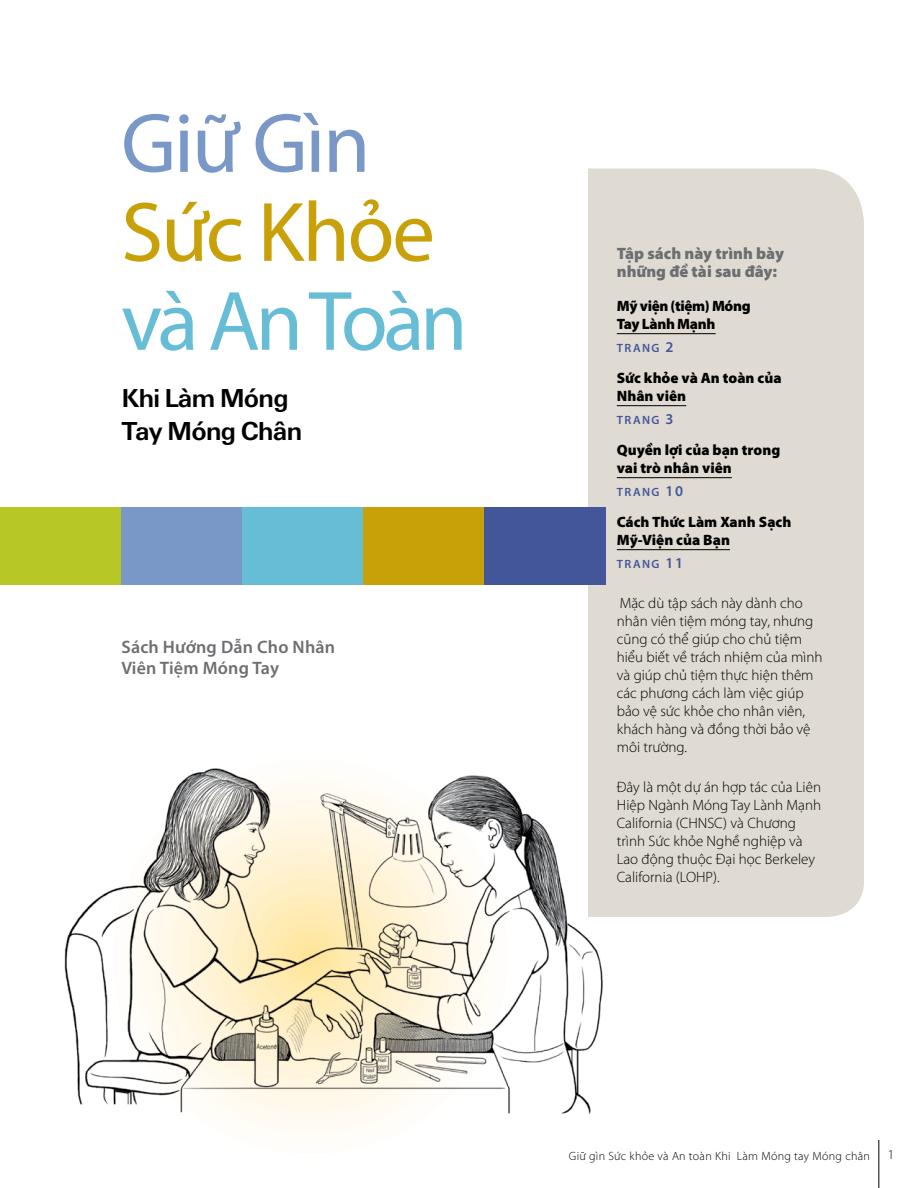
<style>
.page{position:relative;width:918px;height:1188px;background:#fff}
.page>*{position:absolute;margin:0;border:0;box-sizing:border-box;transform-origin:0 0}
.t1{font:85.2px "Myriad Pro";letter-spacing:-.055em;color:#68bdd6}
.t2{font:85.2px "Myriad Pro";letter-spacing:-.025em;color:#c8a008}
.t3{font:85.2px "Myriad Pro";letter-spacing:-.025em;color:#7997c7}
.t4{font:27px/33px "U65";letter-spacing:-.025em;color:#000}
.t5{font:600 18px/21px "Myriad Pro";letter-spacing:.01em;color:#6d6e71}
.t6{font:900 16.5px/18px "Myriad Pro";color:#6d6e71}
.t7{font:300 15px/18px "Myriad Pro";color:#000}
.t8{font:900 15px/18px "Myriad Pro";color:#000}
.t9{font:900 15px/18px "Myriad Pro";letter-spacing:-.025em;color:#000}
.t10{font:300 13.5px "Myriad Pro";color:#000}
.t11{font:300 12px "Myriad Pro";letter-spacing:.025em;color:#000}
.t12{font:600 12px "Myriad Pro";letter-spacing:.12em;color:#44569a}
.s1{font-size:15px}
</style>
<div class="page">
<img style="left:64px;top:768px;width:539px;height:346px">
<div style="left:588px;top:168px;width:276px;height:749px;background:#dfdbd2"></div>
<hr style="left:617px;top:333px;width:99px;height:1px;background:#000">
<hr style="left:617px;top:405px;width:69px;height:1px;background:#000">
<hr style="left:617px;top:477px;width:115px;height:1px;background:#000">
<hr style="left:617px;top:549px;width:113px;height:1px;background:#000">
<hr style="left:879px;top:1140px;width:1px;height:48px;background:#000">
<svg style="left:101px;top:748px;width:417px;height:416px"></svg>
<div style="left:0;top:508px;width:121px;height:77px;background:#b7c726"></div>
<div style="left:121px;top:508px;width:121px;height:77px;background:#7997c7"></div>
<div style="left:242px;top:508px;width:122px;height:77px;background:#68bdd6"></div>
<div style="left:364px;top:508px;width:121px;height:77px;background:#c8a008"></div>
<div style="left:485px;top:508px;width:121px;height:77px;background:#44569a"></div>
<h1 class="t3" style="left:121px;top:91px;width:251px">Giữ Gìn</h1>
<h1 class="t2" style="left:121px;top:180px;width:315px">Sức Khỏe</h1>
<h1 class="t1" style="left:121px;top:269px;width:348px">và An Toàn</h1>
<h2 class="t4" style="left:122px;top:384px;width:182px">Khi Làm Móng<br>Tay Móng Chân</h2>
<p class="t5" style="left:121px;top:636px;width:215px">Sách Hướng Dẫn Cho Nhân<br>Viên Tiệm Móng Tay</p>
<p class="t6" style="left:617px;top:244px;width:169px">Tập sách này trình bày những đề tài sau đây:</p>
<p class="t9" style="left:617px;top:297px;width:135px">Mỹ viện (tiệm) Móng<br>Tay Lành Mạnh</p>
<p class="t12" style="left:617px;top:340px;width:58px">TRANG <span class="s1">2</span></p>
<p class="t8" style="left:617px;top:369px;width:166px">Sức khỏe và An toàn của<br>Nhân viên</p>
<p class="t12" style="left:617px;top:412px;width:58px">TRANG <span class="s1">3</span></p>
<p class="t8" style="left:617px;top:441px;width:165px">Quyền lợi của bạn trong vai trò nhân viên</p>
<p class="t12" style="left:617px;top:484px;width:68px">TRANG <span class="s1">10</span></p>
<p class="t8" style="left:617px;top:513px;width:176px">Cách Thức Làm Xanh Sạch<br>Mỹ-Viện của Bạn</p>
<p class="t12" style="left:617px;top:556px;width:68px">TRANG <span class="s1">11</span></p>
<p class="t7" style="left:617px;top:594px;width:207px">Mặc dù tập sách này dành cho nhân viên tiệm móng tay, nhưng cũng có thể giúp cho chủ tiệm hiểu biết về trách nhiệm của mình và giúp chủ tiệm thực hiện thêm các phương cách làm việc giúp bảo vệ sức khỏe cho nhân viên, khách hàng và đồng thời bảo vệ môi trường.</p>
<p class="t7" style="left:617px;top:778px;width:206px">Đây là một dự án hợp tác của Liên<br>Hiệp Ngành Móng Tay Lành Mạnh<br>California (CHNSC) và Chương trình Sức khỏe Nghề nghiệp và<br>Lao động thuộc Đại học Berkeley<br>California (LOHP).</p>
<p class="t11" style="left:569px;top:1149px;width:302px">Giữ gìn Sức khỏe và An toàn Khi Làm Móng tay Móng chân</p>
<p class="t10" style="left:888px;top:1147px;width:8px">1</p>
</div>
